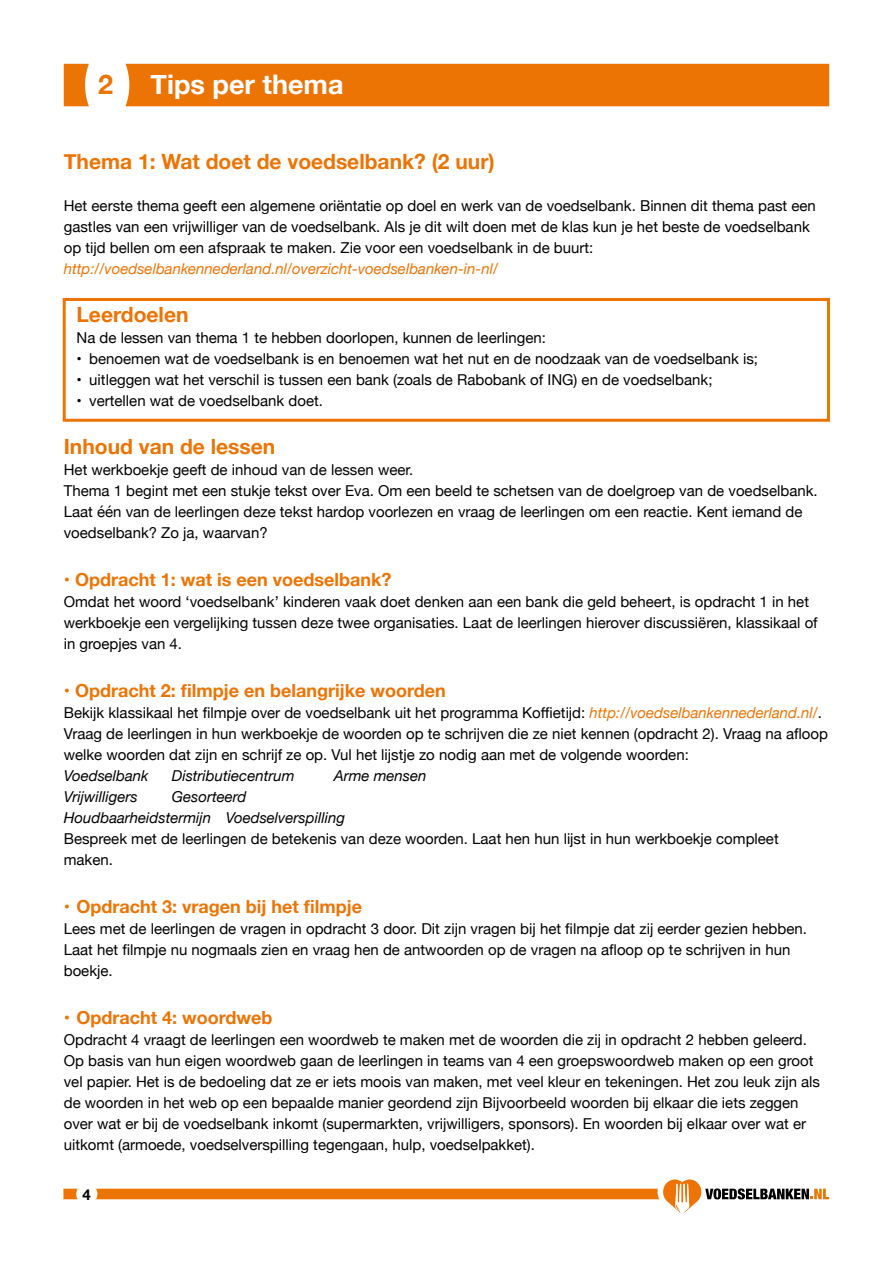
<style>
.page{position:relative;width:893px;height:1263px;background:#fff}
.page>*{position:absolute;margin:0;border:0;box-sizing:border-box;transform-origin:0 0}
.t1{font:700 27px "Helvetica Neue";color:#fff}
.t2{font:700 27px "Helvetica Neue";color:#ec7405}
.t3{font:700 21px "Helvetica Neue";color:#ec7405}
.t4{font:700 18px "Helvetica Neue";color:#ec7405}
.t5{font:15px/21px "Helvetica Neue";color:#000}
.t6{font:italic 15px/21px "Helvetica Neue";color:#000}
.t7{font:italic 15px "Helvetica Neue";color:#ec7405}
.t8{font:700 15px "Helvetica Neue";color:#000}
.s1{font-style:italic;color:#ec7405}
</style>
<div class="page">
<svg style="left:63px;top:1179px;width:766px;height:34px"></svg>
<div style="left:76px;top:1183px;width:21px;height:21px;background:#fff;border-radius:50%"></div>
<div style="left:64px;top:64px;width:765px;height:42px;background:#ec7405"></div>
<div style="left:63px;top:298px;width:767px;height:124px;border:3px solid #ec7405"></div>
<h1 class="t2" style="left:98px;top:63px;width:17px">2</h1>
<h1 class="t1" style="left:151px;top:63px;width:194px">Tips per thema</h1>
<h2 class="t3" style="left:64px;top:145px;width:432px">Thema 1: Wat doet de voedselbank? (2 uur)</h2>
<p class="t5" style="left:64px;top:196px;width:754px">Het eerste thema geeft een algemene oriëntatie op doel en werk van de voedselbank. Binnen dit thema past een gastles van een vrijwilliger van de voedselbank. Als je dit wilt doen met de klas kun je het beste de voedselbank op tijd bellen om een afspraak te maken. Zie voor een voedselbank in de buurt:</p>
<p class="t7" style="left:64px;top:258px;width:436px">http://voedselbankennederland.nl/overzicht-voedselbanken-in-nl/</p>
<h2 class="t3" style="left:77px;top:298px;width:113px">Leerdoelen</h2>
<p class="t5" style="left:77px;top:328px;width:471px">Na de lessen van thema 1 te hebben doorlopen, kunnen de leerlingen:</p>
<p class="t5" style="left:77px;top:349px;width:683px">• benoemen wat de voedselbank is en benoemen wat het nut en de noodzaak van de voedselbank is;</p>
<p class="t5" style="left:77px;top:370px;width:637px">• uitleggen wat het verschil is tussen een bank (zoals de Rabobank of ING) en de voedselbank;</p>
<p class="t5" style="left:77px;top:391px;width:248px">• vertellen wat de voedselbank doet.</p>
<h2 class="t3" style="left:64px;top:430px;width:213px">Inhoud van de lessen</h2>
<p class="t5" style="left:64px;top:460px;width:755px">Het werkboekje geeft de inhoud van de lessen weer.<br>Thema 1 begint met een stukje tekst over Eva. Om een beeld te schetsen van de doelgroep van de voedselbank.<br>Laat één van de leerlingen deze tekst hardop voorlezen en vraag de leerlingen om een reactie. Kent iemand de voedselbank? Zo ja, waarvan?</p>
<p class="t4" style="left:64px;top:566px;width:329px">• Opdracht 1: wat is een voedselbank?</p>
<p class="t5" style="left:64px;top:592px;width:755px">Omdat het woord ‘voedselbank’ kinderen vaak doet denken aan een bank die geld beheert, is opdracht 1 in het werkboekje een vergelijking tussen deze twee organisaties. Laat de leerlingen hierover discussiëren, klassikaal of in groepjes van 4.</p>
<p class="t4" style="left:64px;top:677px;width:383px">• Opdracht 2: filmpje en belangrijke woorden</p>
<p class="t5" style="left:64px;top:703px;width:766px">Bekijk klassikaal het filmpje over de voedselbank uit het programma Koffietijd: <span class="s1">http://voedselbankennederland.nl/</span>.<br>Vraag de leerlingen in hun werkboekje de woorden op te schrijven die ze niet kennen (opdracht 2). Vraag na afloop welke woorden dat zijn en schrijf ze op. Vul het lijstje zo nodig aan met de volgende woorden:</p>
<p class="t6" style="left:64px;top:766px;width:86px">Voedselbank</p>
<p class="t6" style="left:172px;top:766px;width:124px">Distributiecentrum</p>
<p class="t6" style="left:334px;top:766px;width:94px">Arme mensen</p>
<p class="t6" style="left:64px;top:787px;width:75px">Vrijwilligers</p>
<p class="t6" style="left:64px;top:787px;width:283px;text-indent:108px">Gesorteerd<br>Houdbaarheidstermijn Voedselverspilling</p>
<p class="t5" style="left:64px;top:829px;width:716px">Bespreek met de leerlingen de betekenis van deze woorden. Laat hen hun lijst in hun werkboekje compleet maken.</p>
<p class="t4" style="left:64px;top:893px;width:300px">• Opdracht 3: vragen bij het filmpje</p>
<p class="t5" style="left:64px;top:919px;width:745px">Lees met de leerlingen de vragen in opdracht 3 door. Dit zijn vragen bij het filmpje dat zij eerder gezien hebben.<br>Laat het filmpje nu nogmaals zien en vraag hen de antwoorden op de vragen na afloop op te schrijven in hun boekje.</p>
<p class="t4" style="left:64px;top:1004px;width:210px">• Opdracht 4: woordweb</p>
<p class="t5" style="left:64px;top:1030px;width:758px">Opdracht 4 vraagt de leerlingen een woordweb te maken met de woorden die zij in opdracht 2 hebben geleerd.<br>Op basis van hun eigen woordweb gaan de leerlingen in teams van 4 een groepswoordweb maken op een groot vel papier. Het is de bedoeling dat ze er iets moois van maken, met veel kleur en tekeningen. Het zou leuk zijn als de woorden in het web op een bepaalde manier geordend zijn Bijvoorbeeld woorden bij elkaar die iets zeggen over wat er bij de voedselbank inkomt (supermarkten, vrijwilligers, sponsors). En woorden bij elkaar over wat er uitkomt (armoede, voedselverspilling tegengaan, hulp, voedselpakket).</p>
<p class="t8" style="left:83px;top:1182px;width:10px">4</p>
</div>
